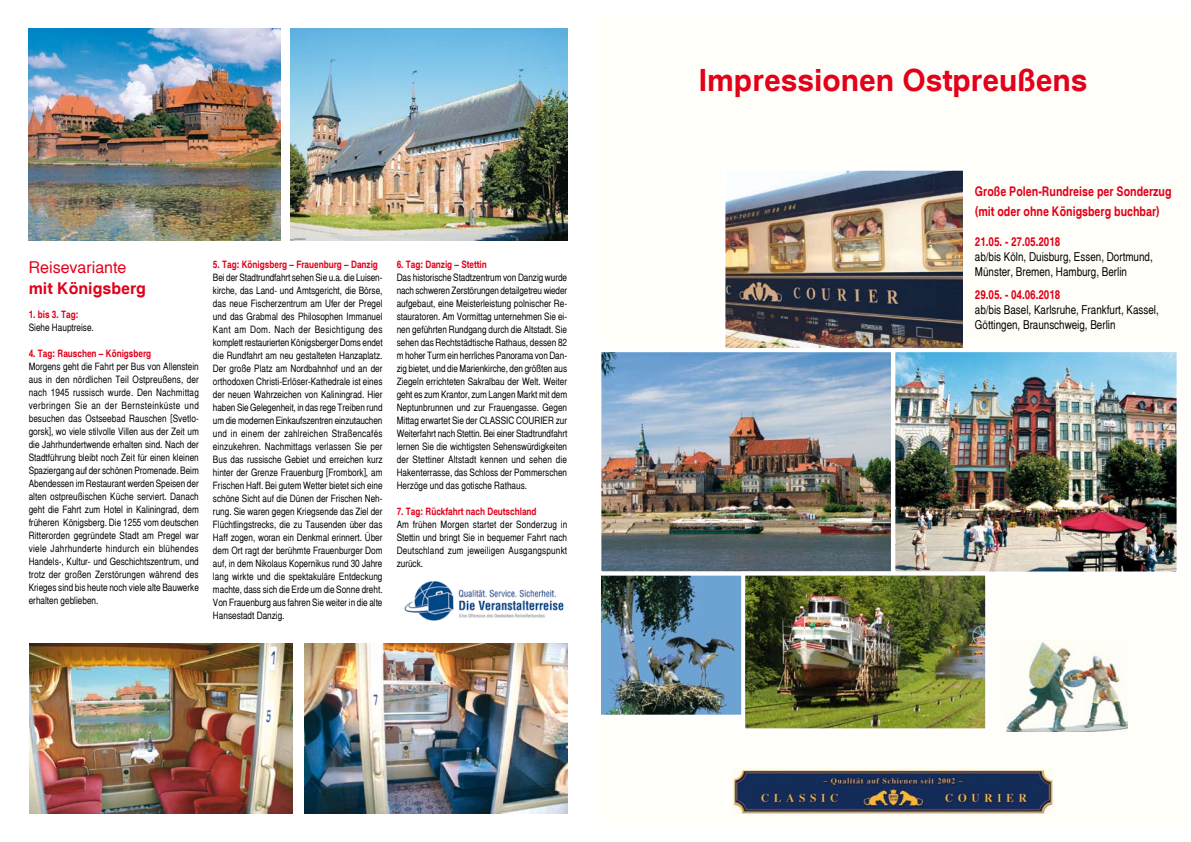
<style>
.page{position:relative;width:1191px;height:842px;background:#fff}
.page>*{position:absolute;margin:0;border:0;box-sizing:border-box;transform-origin:0 0}
.t1{font:700 30px "Helsinki";color:#e2001a}
.t2{font:16px "Helsinki";color:#e2001a}
.t3{font:700 16px "Helsinki";color:#e2001a}
.t4{font:700 condensed 13px/20px "Helsinki";color:#e2001a}
.t5{font:condensed 12px/15px "Helsinki";color:#000}
.t6{font:700 condensed 12px "Helsinki";color:#e2001a}
.t7{font:condensed 10px/13px "Helsinki";color:#000;text-align:justify}
.t8{font:700 condensed 10px "Helsinki";color:#e2001a}
</style>
<div class="page">
<img style="left:404px;top:581px;width:160px;height:40px">
<img style="left:304px;top:643px;width:263px;height:171px">
<img style="left:29px;top:28px;width:251px;height:212px">
<img style="left:30px;top:643px;width:263px;height:171px">
<div style="left:595px;top:14px;width:590px;height:814px;background:#fffef8"></div>
<img style="left:601px;top:576px;width:140px;height:138px">
<div style="left:595px;top:571px;width:151px;height:148px;border:4px solid #fff"></div>
<img style="left:1006px;top:642px;width:121px;height:89px">
<img style="left:726px;top:172px;width:236px;height:175px">
<img style="left:732px;top:769px;width:322px;height:44px">
<div style="left:721px;top:167px;width:246px;height:185px;border:4px solid #fff"></div>
<img style="left:896px;top:353px;width:279px;height:217px">
<div style="left:891px;top:348px;width:289px;height:227px;border:4px solid #fff"></div>
<img style="left:602px;top:353px;width:288px;height:217px">
<div style="left:597px;top:348px;width:298px;height:227px;border:4px solid #fff"></div>
<img style="left:291px;top:28px;width:276px;height:212px">
<img style="left:746px;top:577px;width:238px;height:150px">
<div style="left:741px;top:572px;width:248px;height:160px;border:4px solid #fff"></div>
<h2 class="t2" style="left:29px;top:256px;width:99px">Reisevariante</h2>
<h2 class="t3" style="left:29px;top:277px;width:119px">mit Königsberg</h2>
<p class="t8" style="left:29px;top:308px;width:51px">1. bis 3. Tag:</p>
<p class="t7" style="left:29px;top:321px;width:67px">Siehe Hauptreise.</p>
<p class="t8" style="left:29px;top:347px;width:124px">4. Tag: Rauschen – Königsberg</p>
<p class="t7" style="left:29px;top:360px;width:172px">Morgens geht die Fahrt per Bus von Allenstein aus in den nördlichen Teil Ostpreußens, der nach 1945 russisch wurde. Den Nachmittag verbringen Sie an der Bernsteinküste und besuchen das Ostseebad Rauschen [Svetlo&shy;gorsk], wo viele stilvolle Villen aus der Zeit um die Jahrhundertwende erhalten sind. Nach der Stadtführung bleibt noch Zeit für einen kleinen Spaziergang auf der schönen Promenade. Beim Abendessen im Restaurant werden Speisen der alten ostpreußischen Küche serviert. Danach geht die Fahrt zum Hotel in Kaliningrad, dem früheren Königsberg. Die 1255 vom deutschen Ritterorden gegründete Stadt am Pregel war viele Jahrhunderte hindurch ein blühendes Handels-, Kultur- und Geschichtszentrum, und trotz der großen Zerstörungen während des Krieges sind bis heute noch viele alte Bauwerke erhalten geblieben.</p>
<p class="t8" style="left:213px;top:258px;width:166px">5. Tag: Königsberg – Frauenburg – Danzig</p>
<p class="t7" style="left:213px;top:271px;width:171px">Bei der Stadtrundfahrt sehen Sie u.a. die Luisen&shy;kirche, das Land- und Amtsgericht, die Börse, das neue Fischerzentrum am Ufer der Pregel und das Grabmal des Philosophen Immanuel Kant am Dom. Nach der Besichtigung des komplett restaurierten Königsberger Doms endet die Rundfahrt am neu gestalteten Hanzaplatz.<br>Der große Platz am Nordbahnhof und an der orthodoxen Christi-Erlöser-Kathedrale ist eines der neuen Wahrzeichen von Kaliningrad. Hier haben Sie Gelegenheit, in das rege Treiben rund um die modernen Einkaufszentren einzutauchen und in einem der zahlreichen Straßencafés einzukehren. Nachmittags verlassen Sie per Bus das russische Gebiet und erreichen kurz hinter der Grenze Frauenburg [Frombork], am Frischen Haff. Bei gutem Wetter bietet sich eine schöne Sicht auf die Dünen der Frischen Neh&shy;rung. Sie waren gegen Kriegsende das Ziel der Flüchtlingstrecks, die zu Tausenden über das Haff zogen, woran ein Denkmal erinnert. Über dem Ort ragt der berühmte Frauenburger Dom auf, in dem Nikolaus Kopernikus rund 30 Jahre lang wirkte und die spektakuläre Entdeckung machte, dass sich die Erde um die Sonne dreht.<br>Von Frauenburg aus fahren Sie weiter in die alte Hansestadt Danzig.</p>
<p class="t8" style="left:397px;top:258px;width:92px">6. Tag: Danzig – Stettin</p>
<p class="t7" style="left:397px;top:271px;width:172px">Das historische Stadtzentrum von Danzig wurde nach schweren Zerstörungen detailgetreu wieder aufgebaut, eine Meisterleistung polnischer Re&shy;stauratoren. Am Vormittag unternehmen Sie ei&shy;nen geführten Rundgang durch die Altstadt. Sie sehen das Rechtstädtische Rathaus, dessen 82 m hoher Turm ein herrliches Panorama von Dan&shy;zig bietet, und die Marienkirche, den größten aus Ziegeln errichteten Sakralbau der Welt. Weiter geht es zum Krantor, zum Langen Markt mit dem Neptunbrunnen und zur Frauengasse. Gegen Mittag erwartet Sie der CLASSIC COURIER zur Weiterfahrt nach Stettin. Bei einer Stadtrundfahrt lernen Sie die wichtigsten Sehenswürdigkeiten der Stettiner Altstadt kennen und sehen die Hakenterrasse, das Schloss der Pommerschen Herzöge und das gotische Rathaus.</p>
<p class="t8" style="left:397px;top:505px;width:141px">7. Tag: Rückfahrt nach Deutschland</p>
<p class="t7" style="left:397px;top:518px;width:172px">Am frühen Morgen startet der Sonderzug in Stettin und bringt Sie in bequemer Fahrt nach Deutschland zum jeweiligen Ausgangspunkt zurück.</p>
<h1 class="t1" style="left:699px;top:60px;width:390px">Impressionen Ostpreußens</h1>
<h3 class="t4" style="left:975px;top:181px;width:198px">Große Polen-Rundreise per Sonderzug (mit oder ohne Königsberg buchbar)</h3>
<p class="t6" style="left:975px;top:234px;width:87px">21.05. - 27.05.2018</p>
<p class="t5" style="left:975px;top:249px;width:179px">ab/bis Köln, Duisburg, Essen, Dortmund,<br>Münster, Bremen, Hamburg, Berlin</p>
<p class="t6" style="left:975px;top:287px;width:87px">29.05. - 04.06.2018</p>
<p class="t5" style="left:975px;top:302px;width:185px">ab/bis Basel, Karlsruhe, Frankfurt, Kassel,<br>Göttingen, Braunschweig, Berlin</p>
</div>
